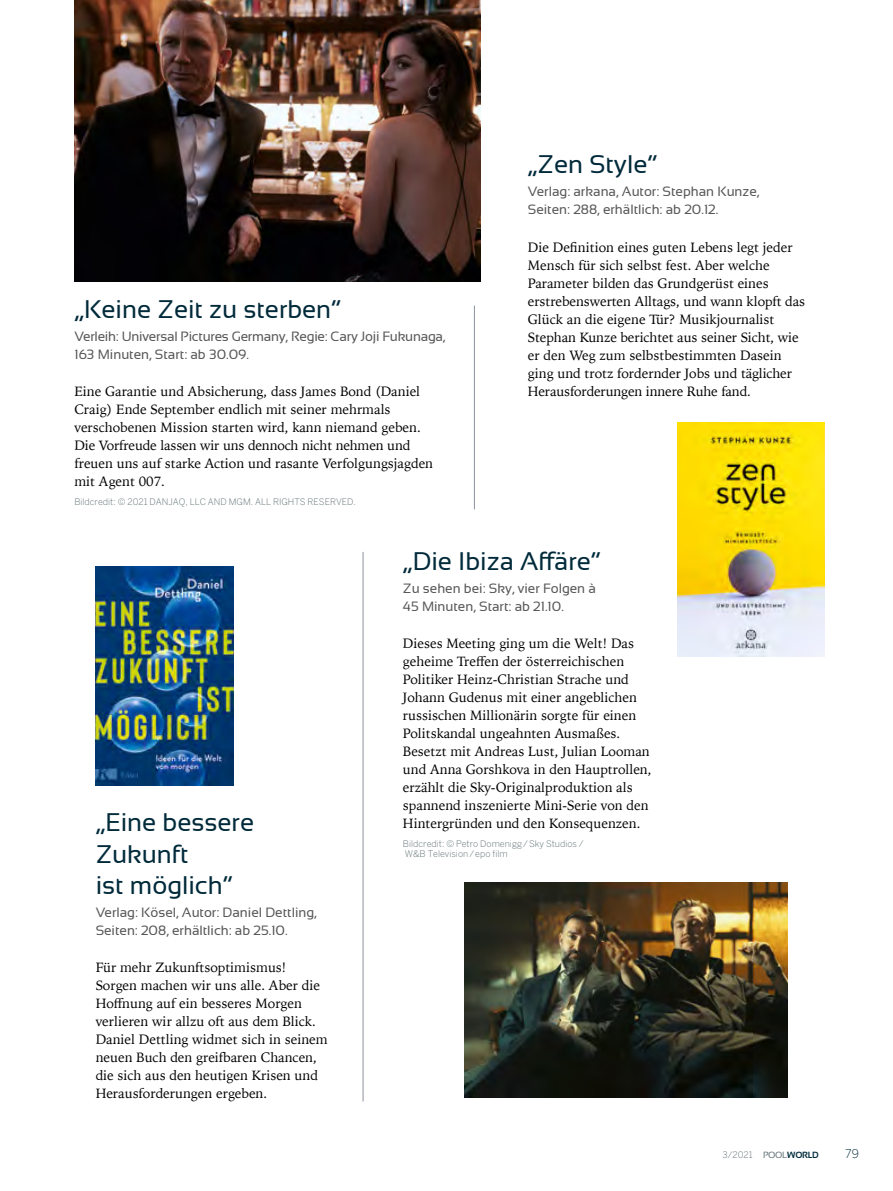
<style>
.page{position:relative;width:893px;height:1191px;background:#fff}
.page>*{position:absolute;margin:0;border:0;box-sizing:border-box;transform-origin:0 0}
.t1{font:25.5px/31.5px "Sansation";color:#002a3a}
.t2{font:13.5px/18px "Iowan Old Style";color:#000}
.t3{font:13.5px/18px "Sansation";color:#565656}
.t4{font:300 12px "Benton Sans";color:#002a3a}
.t5{font:300 9px/10.5px "Benton Sans";color:#5e6e72}
.s1{font-family:"Sansation";font-weight:400}
.s2{font-family:"Sansation";font-weight:700;color:#002a3a}
</style>
<div class="page">
<img style="left:96px;top:567px;width:137px;height:219px">
<img style="left:677px;top:422px;width:147px;height:235px">
<img style="left:74px;top:0;width:406px;height:282px">
<img style="left:465px;top:883px;width:322px;height:215px">
<hr style="left:474px;top:306px;width:1px;height:203px;background:#8c929e">
<hr style="left:363px;top:552px;width:1px;height:549px;background:#8c929e">
<h1 class="t1" style="left:74px;top:294px;width:268px">„Keine Zeit zu sterben“</h1>
<p class="t3" style="left:74px;top:327px;width:373px">Verleih: Universal Pictures Germany, Regie: Cary Joji Fukunaga,<br>163 Minuten, Start: ab 30.09.</p>
<p class="t2" style="left:74px;top:381px;width:360px">Eine Garantie und Absicherung, dass James Bond (Daniel Craig) Ende September endlich mit seiner mehrmals verschobenen Mission starten wird, kann niemand geben.<br>Die Vorfreude lassen wir uns dennoch nicht nehmen und freuen uns auf starke Action und rasante Verfolgungsjagden mit Agent 007.</p>
<p class="t5" style="left:74px;top:496px;width:283px">Bildcredit: © 2021 DANJAQ, LLC AND MGM. ALL RIGHTS RESERVED.</p>
<h1 class="t1" style="left:528px;top:149px;width:131px">„Zen Style“</h1>
<p class="t3" style="left:528px;top:182px;width:233px">Verlag: arkana, Autor: Stephan Kunze,<br>Seiten: 288, erhältlich: ab 20.12.</p>
<p class="t2" style="left:528px;top:237px;width:279px">Die Definition eines guten Lebens legt jeder Mensch für sich selbst fest. Aber welche Parameter bilden das Grundgerüst eines erstrebenswerten Alltags, und wann klopft das Glück an die eigene Tür? Musikjournalist Stephan Kunze berichtet aus seiner Sicht, wie er den Weg zum selbstbestimmten Dasein ging und trotz fordernder Jobs und täglicher Herausforderungen innere Ruhe fand.</p>
<h1 class="t1" style="left:96px;top:807px;width:160px">„Eine bessere<br>Zukunft<br>ist möglich“</h1>
<p class="t3" style="left:96px;top:903px;width:223px">Verlag: Kösel, Autor: Daniel Dettling,<br>Seiten: 208, erhältlich: ab 25.10.</p>
<p class="t2" style="left:96px;top:957px;width:234px">Für mehr Zukunftsoptimismus!<br>Sorgen machen wir uns alle. Aber die Hoffnung auf ein besseres Morgen verlieren wir allzu oft aus dem Blick.<br>Daniel Dettling widmet sich in seinem neuen Buch den greifbaren Chancen, die sich aus den heutigen Krisen und Herausforderungen ergeben.</p>
<h1 class="t1" style="left:403px;top:546px;width:199px">„Die Ibiza Affäre“</h1>
<p class="t3" style="left:403px;top:579px;width:195px">Zu sehen bei: Sky, vier Folgen à<br>45 Minuten, Start: ab 21.10.</p>
<p class="t2" style="left:403px;top:633px;width:250px">Dieses Meeting ging um die Welt! Das geheime Treffen der österreichischen Politiker Heinz-Christian Strache und Johann Gudenus mit einer angeblichen russischen Millionärin sorgte für einen Politskandal ungeahnten Ausmaßes.<br>Besetzt mit Andreas Lust, Julian Looman und Anna Gorshkova in den Hauptrollen, erzählt die Sky-Originalproduktion als spannend inszenierte Mini-Serie von den Hintergründen und den Konsequenzen.</p>
<p class="t5" style="left:403px;top:838px;width:182px">Bildcredit: © Petro Domenigg/Sky Studios /<br>W&amp;B Television/epo film</p>
<p class="t5" style="left:723px;top:1149px;width:97px">3/2021 <span class="s1">POOL</span><span class="s2">WORLD</span></p>
<p class="t4" style="left:845px;top:1146px;width:15px">79</p>
</div>
